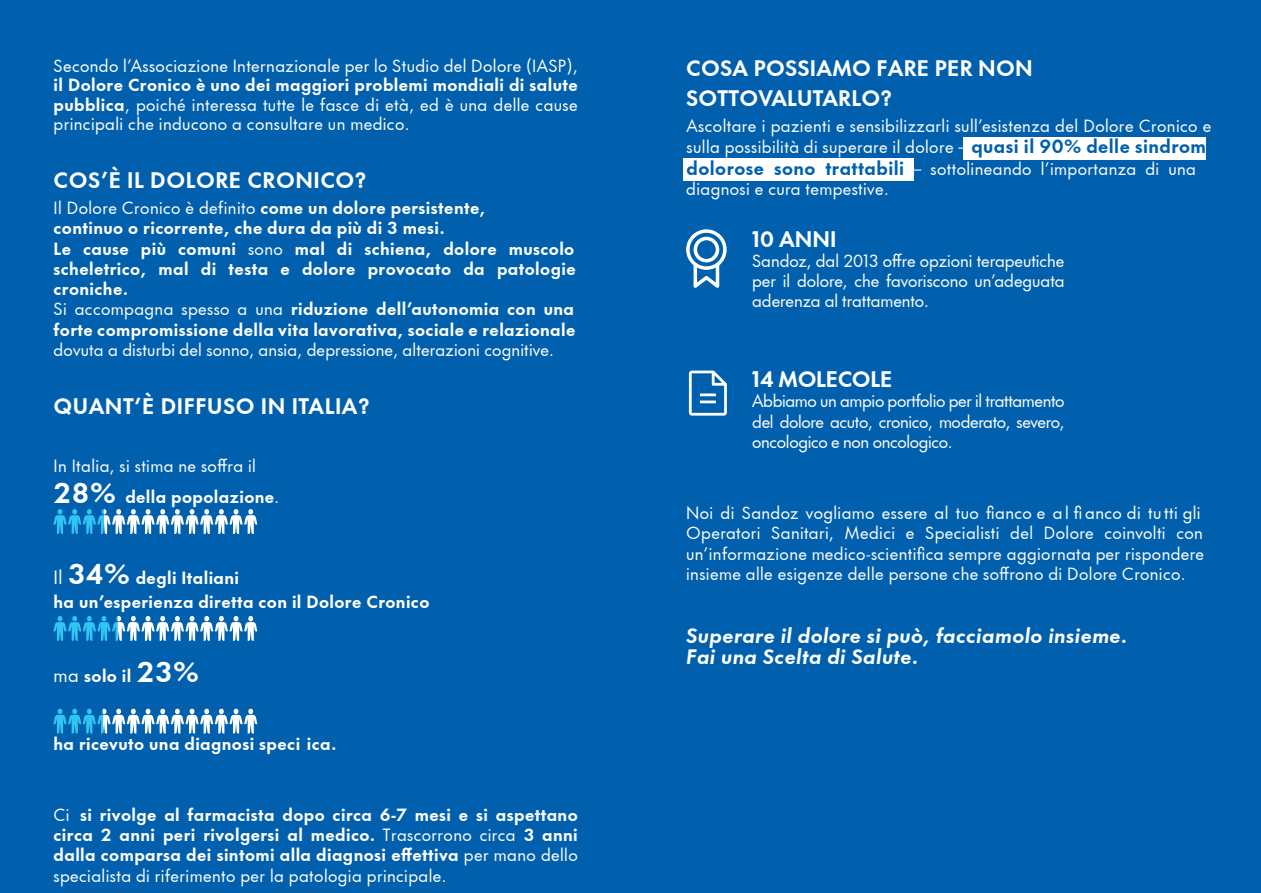
<style>
.page{position:relative;width:1261px;height:893px;background:#fff}
.page>*{position:absolute;margin:0;border:0;box-sizing:border-box;transform-origin:0 0}
.t1{font:700 21px/30px "Futura Now Headline";letter-spacing:.01em;color:#fff}
.t2{font:700 21px "Futura Now Headline";letter-spacing:-.01em;color:#fff}
.t3{font:italic 700 19.5px/21px "Futura Now Headline";letter-spacing:.025em;color:#fff}
.t4{font:16.5px/20.2px "Futura Now Headline";letter-spacing:.025em;color:#fff;text-align:justify}
.t5{font:700 16.5px/20.2px "Futura Now Headline";letter-spacing:.025em;color:#fff}
.s1{font-weight:700}
.s2{font-weight:400}
.s3{font-weight:700;font-size:27px}
.s4{font-weight:400;font-size:18px}
.s5{font-size:27px}
.s6{font-weight:700;font-size:18px;color:#0160ae}
</style>
<div class="page">
<div style="left:0;top:0;width:1261px;height:892px;background:#0160ae"></div>
<svg style="left:689px;top:370px;width:38px;height:45px"></svg>
<svg style="left:686px;top:229px;width:41px;height:59px"></svg>
<svg style="left:53px;top:509px;width:204px;height:24px"></svg>
<svg style="left:53px;top:616px;width:204px;height:24px"></svg>
<svg style="left:53px;top:708px;width:204px;height:25px"></svg>
<div style="left:964px;top:137px;width:242px;height:23px;background:#fff"></div>
<div style="left:683px;top:158px;width:231px;height:22px;background:#fff"></div>
<p class="t4" style="left:54px;top:54px;width:526px">Secondo l’Associazione Internazionale per lo Studio del Dolore (IASP),</p>
<p class="t4" style="left:54px;top:74px;width:526px;line-height:19.5px"><span class="s1">il Dolore Cronico è uno dei maggiori problemi mondiali di salute pubblica</span>, poiché interessa tutte le fasce di età, ed è una delle cause principali che inducono a consultare un medico.</p>
<p class="t1" style="left:54px;top:163px;width:314px">COS’È IL DOLORE CRONICO?</p>
<p class="t5" style="left:54px;top:196px;width:524px"><span class="s2">Il Dolore Cronico è definito</span> come un dolore persistente,<br>continuo o ricorrente, che dura da più di 3 mesi.<br>Le cause più comuni <span class="s2">sono</span> mal di schiena, dolore muscolo scheletrico, mal di testa e dolore provocato da patologie croniche.<br><span class="s2">Si accompagna spesso a una</span> riduzione dell’autonomia con una forte compromissione della vita lavorativa, sociale e relazionale</p>
<p class="t4" style="left:54px;top:338px;width:502px">dovuta a disturbi del sonno, ansia, depressione, alterazioni cognitive.</p>
<p class="t1" style="left:54px;top:388px;width:318px">QUANT’È DIFFUSO IN ITALIA?</p>
<p class="t4" style="left:54px;top:449px;width:227px;line-height:30.9px">In Italia, si stima ne soffra il<br><span class="s3">28%</span> <span class="s1">della popolazione</span>.</p>
<p class="t5" style="left:54px;top:564px;width:377px;line-height:24px"><span class="s4">Il</span> <span class="s5">34%</span> degli Italiani<br>ha un’esperienza diretta con il Dolore Cronico</p>
<p class="t5" style="left:54px;top:663px;width:147px"><span class="s4">ma</span> solo il <span class="s5">23%</span></p>
<p class="t5" style="left:54px;top:732px;width:285px">ha ricevuto una diagnosi speci ica.</p>
<p class="t5" style="left:54px;top:802px;width:526px;text-align:justify"><span class="s2">Ci</span> si rivolge al farmacista dopo circa 6-7 mesi e si aspettano circa 2 anni peri rivolgersi al medico. <span class="s2">Trascorrono circa</span> 3 anni dalla comparsa dei sintomi alla diagnosi effettiva <span class="s2">per mano dello specialista di riferimento per la patologia principale.</span></p>
<p class="t1" style="left:686px;top:51px;width:348px">COSA POSSIAMO FARE PER NON<br>SOTTOVALUTARLO?</p>
<p class="t4" style="left:687px;top:114px;width:526px;line-height:21.6px">Ascoltare i pazienti e sensibilizzarli sull’esistenza del Dolore Cronico e sulla possibilità di superare il dolore – <span class="s6">quasi il 90% delle sindromi dolorose sono trattabili</span> – sottolineando l’importanza di una</p>
<p class="t4" style="left:686px;top:178px;width:204px">diagnosi e cura tempestive.</p>
<p class="t1" style="left:752px;top:222px;width:86px">10 ANNI</p>
<p class="t4" style="left:752px;top:249px;width:314px">Sandoz, dal 2013 offre opzioni terapeutiche per il dolore, che favoriscono un’adeguata aderenza al trattamento.</p>
<p class="t2" style="left:752px;top:361px;width:142px">14 MOLECOLE</p>
<p class="t4" style="left:752px;top:390px;width:314px">Abbiamo un ampio portfolio per il trattamento del dolore acuto, cronico, moderato, severo, oncologico e non oncologico.</p>
<p class="t4" style="left:686px;top:501px;width:520px;text-align:left">Noi di Sandoz vogliamo essere al tuo fianco e a l fi anco di tu tti gli Operatori Sanitari, Medici e Specialisti del Dolore coinvolti con un’informazione medico-scientifica sempre aggiornata per rispondere insieme alle esigenze delle persone che soffrono di Dolore Cronico.</p>
<p class="t3" style="left:686px;top:623px;width:443px">Superare il dolore si può, facciamolo insieme.<br>Fai una Scelta di Salute.</p>
</div>
